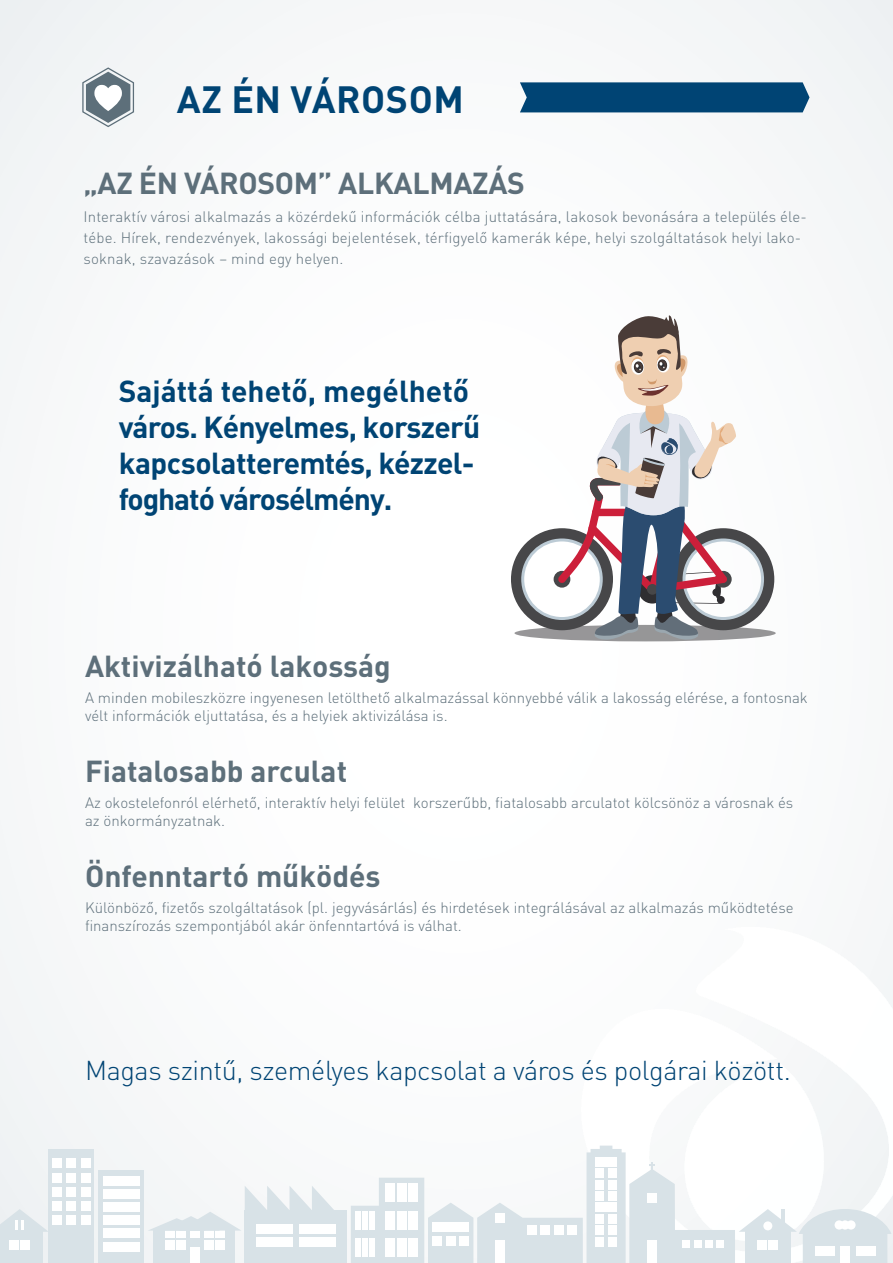
<style>
.page{position:relative;width:893px;height:1263px;background:#fafbfc}
.page>*{position:absolute;margin:0;border:0;box-sizing:border-box;transform-origin:0 0}
.t1{font:700 37.5px "DIN Pro";letter-spacing:.015em;color:#004474}
.t2{font:700 30px/36px "DIN Pro";letter-spacing:-.015em;color:#004474}
.t3{font:700 30px "DIN Pro";color:#5d6f7a}
.t4{font:300 27px "DIN Pro";letter-spacing:-.015em;color:#004474}
.t5{font:300 15px/18px "DIN Pro";color:#5d6f7a}
</style>
<div class="page">
<div style="left:49px;top:1149px;width:45px;height:114px;background:#d8e2e7"></div>
<div style="left:53px;top:1159px;width:9px;height:9px;background:#fff"></div>
<div style="left:53px;top:1173px;width:9px;height:9px;background:#fff"></div>
<div style="left:53px;top:1187px;width:9px;height:9px;background:#fff"></div>
<div style="left:53px;top:1201px;width:9px;height:9px;background:#fff"></div>
<div style="left:53px;top:1215px;width:9px;height:9px;background:#fff"></div>
<div style="left:67px;top:1159px;width:9px;height:9px;background:#fff"></div>
<div style="left:67px;top:1173px;width:9px;height:9px;background:#fff"></div>
<div style="left:67px;top:1187px;width:9px;height:9px;background:#fff"></div>
<div style="left:67px;top:1201px;width:9px;height:9px;background:#fff"></div>
<div style="left:67px;top:1215px;width:9px;height:9px;background:#fff"></div>
<div style="left:81px;top:1159px;width:9px;height:9px;background:#fff"></div>
<div style="left:81px;top:1173px;width:9px;height:9px;background:#fff"></div>
<div style="left:81px;top:1187px;width:9px;height:9px;background:#fff"></div>
<div style="left:81px;top:1201px;width:9px;height:9px;background:#fff"></div>
<div style="left:81px;top:1215px;width:9px;height:9px;background:#fff"></div>
<div style="left:98px;top:1170px;width:46px;height:93px;background:#d8e2e7"></div>
<div style="left:103px;top:1176px;width:36px;height:9px;background:#fff"></div>
<div style="left:103px;top:1189px;width:36px;height:9px;background:#fff"></div>
<div style="left:103px;top:1202px;width:36px;height:9px;background:#fff"></div>
<div style="left:103px;top:1215px;width:36px;height:9px;background:#fff"></div>
<div style="left:103px;top:1229px;width:36px;height:9px;background:#fff"></div>
<div style="left:103px;top:1242px;width:36px;height:9px;background:#fff"></div>
<div style="left:245px;top:1210px;width:102px;height:53px;background:#d8e2e7"></div>
<div style="left:256px;top:1224px;width:37px;height:9px;background:#fff"></div>
<div style="left:299px;top:1224px;width:37px;height:9px;background:#fff"></div>
<div style="left:256px;top:1238px;width:37px;height:9px;background:#fff"></div>
<div style="left:299px;top:1238px;width:37px;height:9px;background:#fff"></div>
<div style="left:0;top:1228px;width:42px;height:35px;background:#d8e2e7"></div>
<div style="left:9px;top:1240px;width:9px;height:9px;background:#fff"></div>
<div style="left:21px;top:1240px;width:9px;height:9px;background:#fff"></div>
<svg style="left:0;top:1209px;width:49px;height:23px"></svg>
<div style="left:153px;top:1229px;width:82px;height:34px;background:#d8e2e7"></div>
<div style="left:165px;top:1240px;width:9px;height:9px;background:#fff"></div>
<div style="left:165px;top:1229px;width:9px;height:9px;background:#fff"></div>
<div style="left:204px;top:1240px;width:9px;height:9px;background:#fff"></div>
<div style="left:204px;top:1229px;width:9px;height:9px;background:#fff"></div>
<div style="left:190px;top:1229px;width:9px;height:9px;background:#fff"></div>
<div style="left:177px;top:1240px;width:9px;height:9px;background:#fff"></div>
<div style="left:177px;top:1229px;width:9px;height:9px;background:#fff"></div>
<div style="left:216px;top:1240px;width:9px;height:9px;background:#fff"></div>
<div style="left:216px;top:1229px;width:9px;height:9px;background:#fff"></div>
<div style="left:190px;top:1247px;width:10px;height:16px;background:#fff"></div>
<svg style="left:149px;top:1186px;width:185px;height:44px"></svg>
<svg style="left:351px;top:1146px;width:540px;height:117px"></svg>
<div style="left:514px;top:625px;width:262px;height:16px;background:#99999a;border-radius:50%"></div>
<svg style="left:511px;top:315px;width:263px;height:325px"></svg>
<svg style="left:82px;top:67px;width:53px;height:61px"></svg>
<div style="left:520px;top:82px;width:289px;height:30px;background:#004474"></div>
<h1 class="t1" style="left:177px;top:74px;width:288px">Az én városom</h1>
<h2 class="t3" style="left:84px;top:163px;width:440px">„Az én városom” alkalmazás</h2>
<p class="t5" style="left:84px;top:205px;width:725px;line-height:21px">Interaktív városi alkalmazás a közérdekű információk célba juttatására, lakosok bevonására a település éle&shy;tébe. Hírek, rendezvények, lakossági bejelentések, térfigyelő kamerák képe, helyi szolgáltatások helyi lako&shy;soknak, szavazások – mind egy helyen.</p>
<h2 class="t2" style="left:119px;top:372px;width:363px">Sajáttá tehető, megélhető város. Kényelmes, korszerű kapcsolatteremtés, kézzel&shy;fogható városélmény.</h2>
<h2 class="t3" style="left:85px;top:646px;width:307px">Aktivizálható lakosság</h2>
<p class="t5" style="left:85px;top:688px;width:724px">A minden mobileszközre ingyenesen letölthető alkalmazással könnyebbé válik a lakosság elérése, a fontosnak vélt információk eljuttatása, és a helyiek aktivizálása is.</p>
<h2 class="t3" style="left:85px;top:751px;width:264px">Fiatalosabb arculat</h2>
<p class="t5" style="left:85px;top:793px;width:710px">Az okostelefonról elérhető, interaktív helyi felület korszerűbb, fiatalosabb arculatot kölcsönöz a városnak és az önkormányzatnak.</p>
<h2 class="t3" style="left:85px;top:856px;width:297px">Önfenntartó működés</h2>
<p class="t5" style="left:85px;top:898px;width:710px">Különböző, fizetős szolgáltatások (pl. jegyvásárlás) és hirdetések integrálásával az alkalmazás működtetése finanszírozás szempontjából akár önfenntartóvá is válhat.</p>
<h3 class="t4" style="left:85px;top:1052px;width:707px">Magas szintű, személyes kapcsolat a város és polgárai között.</h3>
</div>
